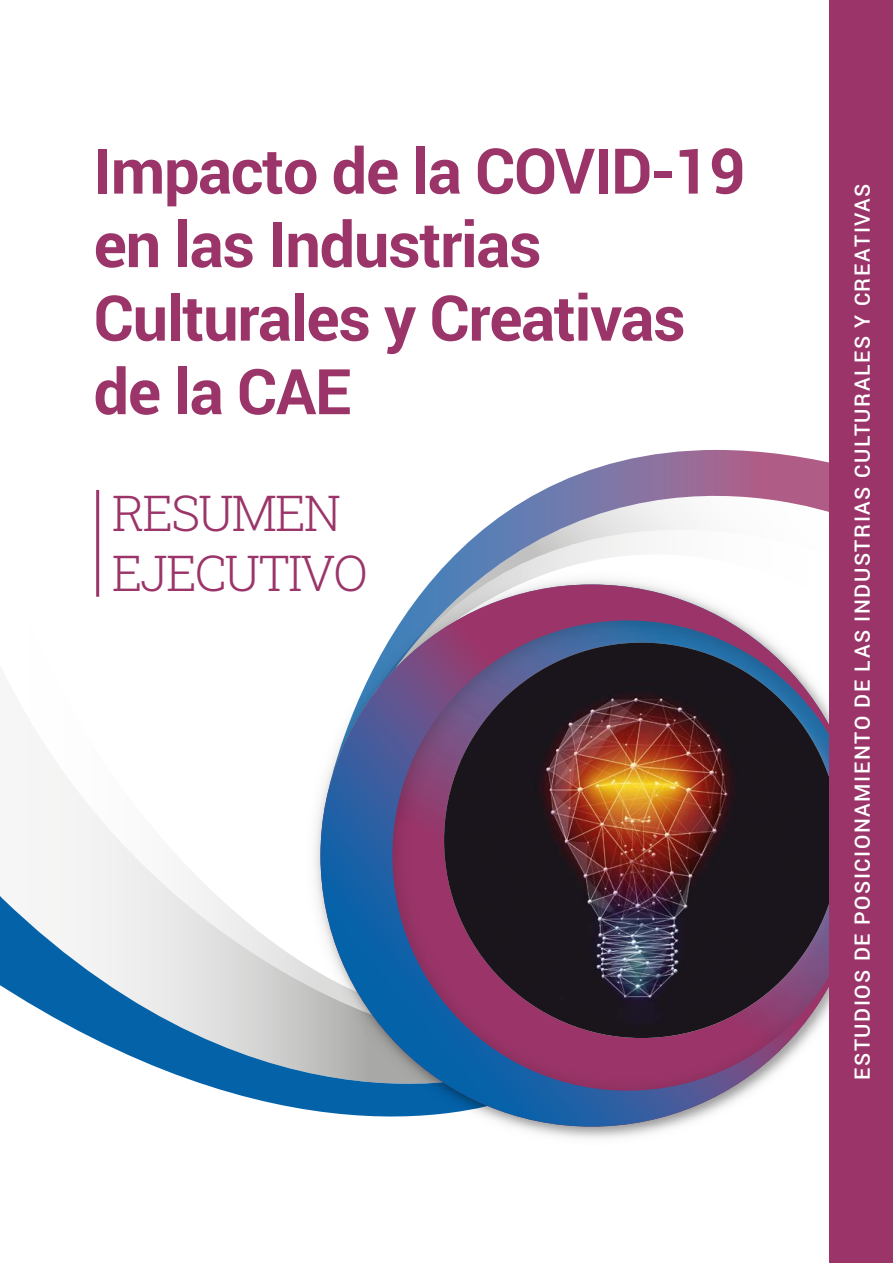
<style>
.page{position:relative;width:893px;height:1263px;background:#fff}
.page>*{position:absolute;margin:0;border:0;box-sizing:border-box;transform-origin:0 0}
.t1{font:700 63px/73.5px "Roboto";letter-spacing:-.02em;color:#9b3569}
.t2{font:300 49.5px/59.4px "Roboto Slab";letter-spacing:-.045em;color:#9b3569}
.t3{font:500 21px "Roboto";letter-spacing:.075em;color:#fff}
</style>
<div class="page">
<svg style="left:52px;top:757px;width:145px;height:120px"></svg>
<svg style="left:0;top:877px;width:297px;height:231px"></svg>
<svg style="left:449px;top:450px;width:380px;height:111px"></svg>
<img style="left:297px;top:561px;width:378px;height:577px">
<svg style="left:320px;top:584px;width:509px;height:542px"></svg>
<img style="left:444px;top:643px;width:395px;height:395px;border-radius:198px">
<div style="left:829px;top:0;width:64px;height:1263px;background:#9b3569"></div>
<svg style="left:96px;top:490px;width:4px;height:107px"></svg>
<p class="t1" style="left:94px;top:132px;width:653px">Impacto de la COVID-19 en las Industrias<br>Culturales y Creativas de la CAE</p>
<p class="t2" style="left:112px;top:482px;width:258px">RESUMEN<br>EJECUTIVO</p>
<p class="t3" style="left:848px;top:1080px;width:897px;rotate:-90deg">ESTUDIOS DE POSICIONAMIENTO DE LAS INDUSTRIAS CULTURALES Y CREATIVAS</p>
</div>
